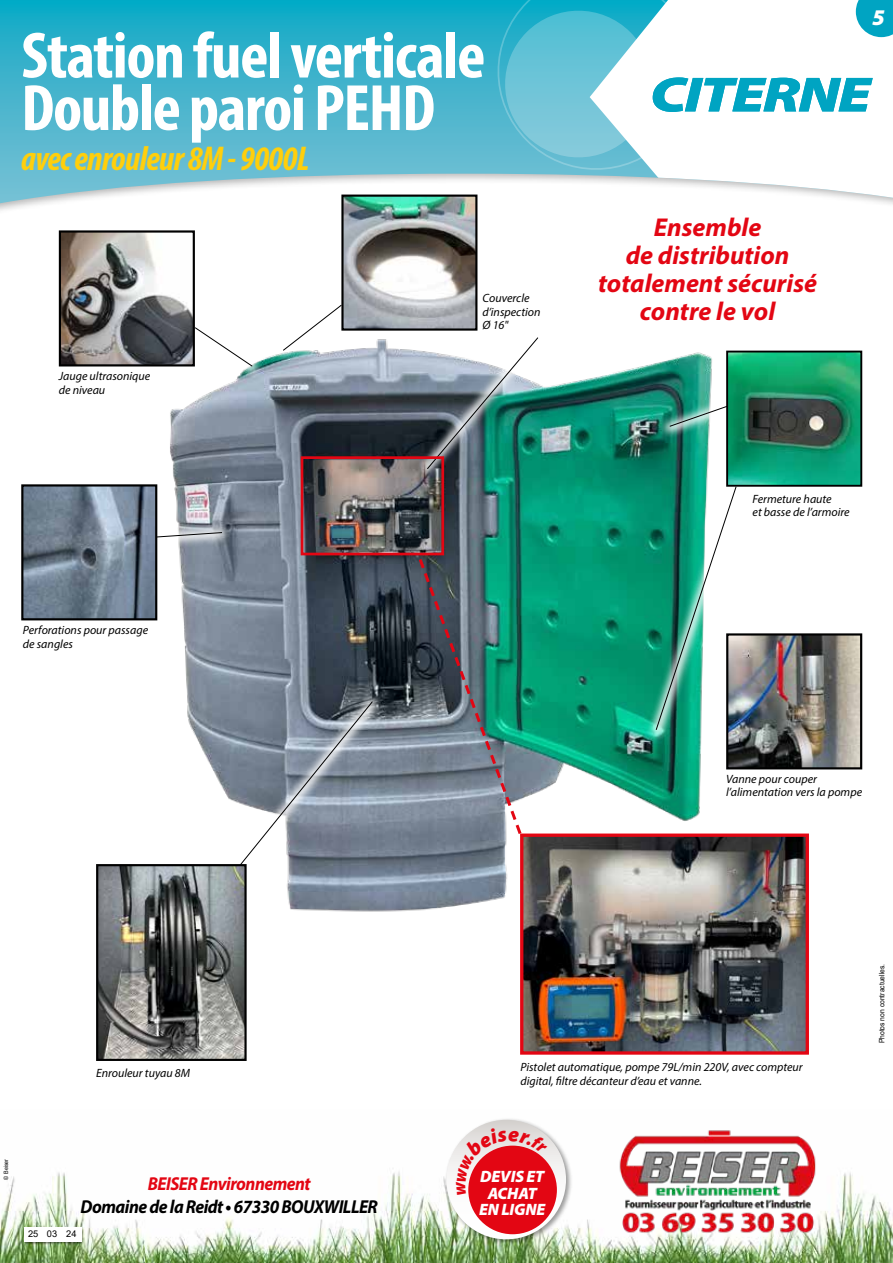
<style>
.page{position:relative;width:893px;height:1263px;background:#fff}
.page>*{position:absolute;margin:0;border:0;box-sizing:border-box;transform-origin:0 0}
.t1{font:700 condensed 66px/52.5px "Myriad Pro";letter-spacing:-.02em;color:#fff}
.t2{font:italic 900 49.65px "Myriad Pro";letter-spacing:-.04em;color:#00a4c2;scale:1.25 1}
.t3{font:italic 700 condensed 34.5px "Myriad Pro";letter-spacing:-.02em;color:#ffcf0c}
.t4{font:italic 700 25.95px/27.9px "Myriad Pro";color:#e30613;text-align:center}
.t5{font:italic 900 22.5px "Myriad Pro";color:#fff}
.t6{font:italic 700 18.75px "Myriad Pro";letter-spacing:-.03em;color:#000;scale:.94 1}
.t7{font:italic 700 18.75px "Myriad Pro";letter-spacing:-.03em;color:#e30613;scale:.94 1}
.t8{font:italic 900 16.5px/16.5px "Myriad Pro";letter-spacing:-.01em;color:#fff;text-align:center}
.t9{font:italic 12px/13.5px "Myriad Pro";color:#000}
.t10{font:9.3px "Arial";color:#000}
.t11{font:7.5px "Arial";color:#000;scale:.9 1}
.t12{font:6px "Arial";color:#000;scale:.9 1}
</style>
<div class="page">
<svg style="left:0;top:0;width:590px;height:203px;background:#55bbd0"></svg>
<svg style="left:590px;top:9px;width:303px;height:194px"></svg>
<svg style="left:486px;top:0;width:217px;height:181px"></svg>
<img style="left:0;top:1171px;width:893px;height:92px">
<div style="left:23px;top:1227px;width:61px;height:18px;background:#000;opacity:.5"></div>
<div style="left:24px;top:1227px;width:57px;height:15px;background:#fff"></div>
<img style="left:609px;top:1130px;width:216px;height:110px">
<div style="left:444px;top:1117px;width:129px;height:129px;background:#000;opacity:.4"></div>
<svg style="left:446px;top:1120px;width:120px;height:119px"></svg>
<div style="left:468px;top:1145px;width:89px;height:89px;background:#e30613;border-radius:50%"></div>
<svg style="left:856px;top:0;width:37px;height:37px"></svg>
<img style="left:143px;top:305px;width:588px;height:607px">
<svg style="left:552px;top:470px;width:174px;height:276px;background:#089b76"></svg>
<svg style="left:655px;top:486px;width:82px;height:245px"></svg>
<svg style="left:185px;top:687px;width:241px;height:195px"></svg>
<svg style="left:237px;top:701px;width:136px;height:167px;background:#8e97a4"></svg>
<img style="left:657px;top:381px;width:69px;height:67px">
<img style="left:415px;top:318px;width:136px;height:171px">
<img style="left:729px;top:354px;width:130px;height:130px">
<div style="left:726px;top:351px;width:136px;height:136px;border:2px solid #000"></div>
<img style="left:524px;top:837px;width:281px;height:214px">
<div style="left:520px;top:833px;width:289px;height:222px;border:3px solid #e30613"></div>
<div style="left:301px;top:456px;width:143px;height:99px;border:3px solid #e30613"></div>
<svg style="left:416px;top:556px;width:108px;height:281px;background:#567a7c"></svg>
<svg style="left:157px;top:487px;width:81px;height:95px"></svg>
<img style="left:24px;top:487px;width:130px;height:130px">
<div style="left:21px;top:484px;width:136px;height:136px;border:2px solid #000"></div>
<img style="left:99px;top:867px;width:145px;height:191px">
<div style="left:96px;top:864px;width:151px;height:197px;border:2px solid #000"></div>
<svg style="left:179px;top:305px;width:177px;height:78px"></svg>
<img style="left:344px;top:198px;width:130px;height:130px">
<div style="left:341px;top:195px;width:136px;height:136px;border:2px solid #000"></div>
<img style="left:62px;top:233px;width:130px;height:130px">
<div style="left:59px;top:230px;width:136px;height:136px;border:2px solid #000"></div>
<img style="left:729px;top:636px;width:130px;height:130px">
<div style="left:726px;top:633px;width:136px;height:136px;border:2px solid #000"></div>
<svg style="left:456px;top:1128px;width:91px;height:67px"></svg>
<h1 class="t1" style="left:21px;top:28px;width:466px">Station fuel verticale<br>Double paroi PEHD</h1>
<h3 class="t3" style="left:21px;top:137px;width:289px">avec enrouleur 8M - 9000L</h3>
<p class="t9" style="left:59px;top:369px;width:93px">Jauge ultrasonique de niveau</p>
<p class="t9" style="left:23px;top:623px;width:127px">Perforations pour passage de sangles</p>
<p class="t9" style="left:483px;top:291px;width:60px">Couvercle d’inspection<br>Ø 16"</p>
<h3 class="t5" style="left:872px;top:5px;width:14px">5</h3>
<h2 class="t2" style="left:650px;top:67px;width:179px">CITERNE</h2>
<h3 class="t4" style="left:598px;top:212px;width:221px">Ensemble<br>de distribution totalement sécurisé contre le vol</h3>
<p class="t9" style="left:752px;top:491px;width:99px">Fermeture haute<br>et basse de l’armoire</p>
<p class="t9" style="left:726px;top:772px;width:137px">Vanne pour couper l’alimentation vers la pompe</p>
<p class="t9" style="left:96px;top:1066px;width:96px">Enrouleur tuyau 8M</p>
<p class="t9" style="left:520px;top:1060px;width:284px">Pistolet automatique, pompe 79L/min 220V, avec compteur digital, filtre décanteur d’eau et vanne.</p>
<p class="t12" style="left:2px;top:1179px;width:25px;rotate:-90deg">© Beiser</p>
<h3 class="t7" style="left:148px;top:1172px;width:175px">BEISER Environnement</h3>
<h3 class="t6" style="left:81px;top:1194px;width:318px">Domaine de la Reidt • 67330 BOUXWILLER</h3>
<p class="t10" style="left:28px;top:1227px;width:50px">25 03 24</p>
<h3 class="t8" style="left:479px;top:1168px;width:68px">DEVIS ET<br>ACHAT<br>EN LIGNE</h3>
<p class="t11" style="left:877px;top:1043px;width:90px;rotate:-90deg">Photos non contractuelles.</p>
</div>
